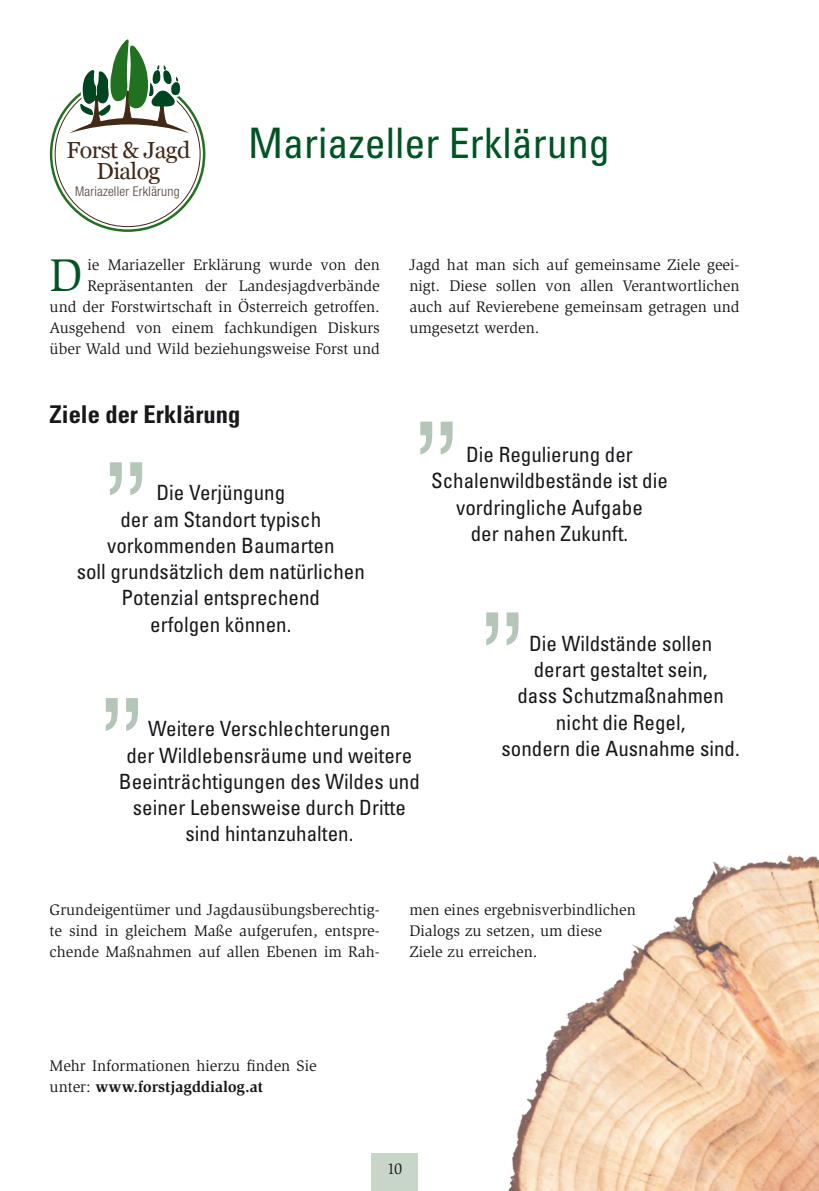
<style>
.page{position:relative;width:819px;height:1191px;background:#fff}
.page>*{position:absolute;margin:0;border:0;box-sizing:border-box;transform-origin:0 0}
.t1{font:47.07px "Slimbach LT";color:#005423}
.t2{font:condensed 42px "Univers LT";color:#005423}
.t3{font:700 condensed 24.5px "Univers LT";color:#1a171c}
.t4{font:23.1px/21.5px "Georgia";letter-spacing:-.025em;color:#422817;text-align:center}
.t5{font:condensed 21px/26.2px "Univers LT";color:#1a171c;text-align:center}
.t6{font:15.75px/21px "Slimbach LT";color:#1a171c;text-align:justify}
.t7{font:300 condensed 13.47px "Helvetica Neue LT Pro";letter-spacing:.02em;color:#4f413a}
.s1{font-weight:700}
</style>
<div class="page">
<div style="left:371px;top:1153px;width:47px;height:38px;background:#c7d6c7"></div>
<img style="left:508px;top:855px;width:311px;height:336px">
<svg style="left:69px;top:39px;width:120px;height:193px"></svg>
<svg style="left:110px;top:462px;width:32px;height:33px"></svg>
<svg style="left:420px;top:421px;width:32px;height:33px"></svg>
<svg style="left:486px;top:612px;width:32px;height:33px"></svg>
<svg style="left:106px;top:698px;width:32px;height:33px"></svg>
<h3 class="t4" style="left:67px;top:139px;width:125px">Forst &amp; Jagd<br>Dialog</h3>
<p class="t7" style="left:75px;top:184px;width:106px">Mariazeller Erklärung</p>
<p class="t2" style="left:248px;top:116px;width:363px">Mariazeller Erklärung</p>
<p class="t6" style="left:50px;top:254px;width:332px;text-align:right">ie Mariazeller Erklärung wurde von den Repräsentanten der Landesjagdverbände<br>und der Forstwirtschaft in Österreich getroffen.<br>Ausgehend von einem fachkundigen Diskurs über Wald und Wild beziehungsweise Forst und</p>
<p class="t1" style="left:50px;top:248px;width:35px">D</p>
<p class="t3" style="left:50px;top:400px;width:192px">Ziele der Erklärung</p>
<p class="t6" style="left:409px;top:254px;width:332px">Jagd hat man sich auf gemeinsame Ziele geei&shy;nigt. Diese sollen von allen Verantwortlichen auch auf Revierebene gemeinsam getragen und umgesetzt werden.</p>
<p class="t5" style="left:77px;top:479px;width:290px">Die Verjüngung<br>der am Standort typisch vorkommenden Baumarten<br>soll grundsätzlich dem natürlichen<br>Potenzial entsprechend<br>erfolgen können.</p>
<p class="t5" style="left:119px;top:715px;width:302px">Weitere Verschlechterungen<br>der Wildlebensräume und weitere<br>Beeinträchtigungen des Wildes und seiner Lebensweise durch Dritte sind hintanzuhalten.</p>
<p class="t5" style="left:431px;top:441px;width:238px">Die Regulierung der<br>Schalenwildbestände ist die vordringliche Aufgabe<br>der nahen Zukunft.</p>
<p class="t5" style="left:501px;top:630px;width:239px">Die Wildstände sollen derart gestaltet sein,<br>dass Schutzmaßnahmen nicht die Regel,<br>sondern die Ausnahme sind.</p>
<p class="t6" style="left:50px;top:899px;width:332px">Grundeigentümer und Jagdausübungsberechtig&shy;te sind in gleichem Maße aufgerufen, entspre&shy;chende Maßnahmen auf allen Ebenen im Rah-</p>
<p class="t6" style="left:409px;top:899px;width:228px">men eines ergebnisverbindlichen</p>
<p class="t6" style="left:409px;top:920px;width:194px">Dialogs zu setzen, um diese</p>
<p class="t6" style="left:409px;top:941px;width:129px">Ziele zu erreichen.</p>
<p class="t6" style="left:50px;top:1055px;width:268px">Mehr Informationen hierzu finden Sie unter: <span class="s1">www.forstjagddialog.at</span></p>
<p class="t6" style="left:387px;top:1158px;width:17px">10</p>
</div>
